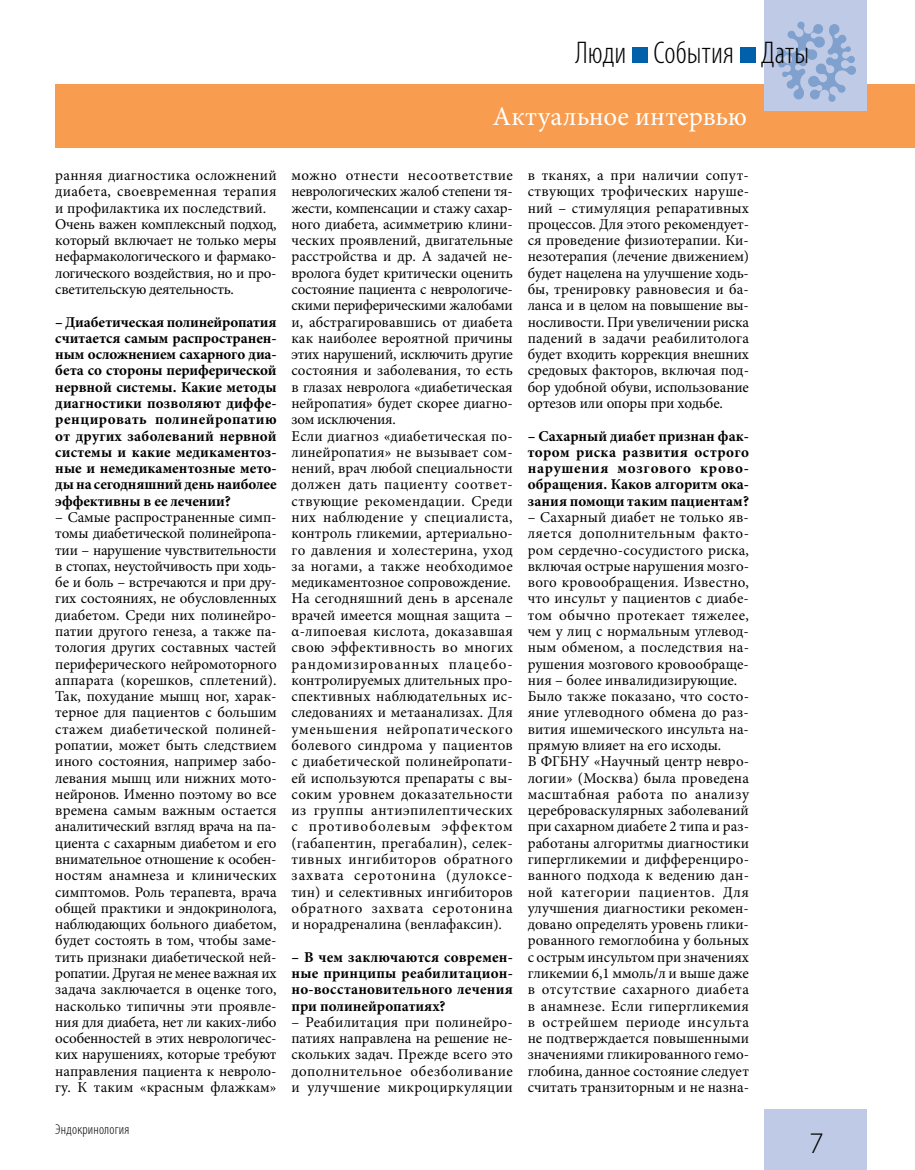
<style>
.page{position:relative;width:915px;height:1170px;background:#fff}
.page>*{position:absolute;margin:0;border:0;box-sizing:border-box;transform-origin:0 0}
.t1{font:300 condensed 31.5px "Myriad Pro";letter-spacing:.005em;color:#000}
.t2{font:300 30px "Myriad Pro";color:#000}
.t3{font:27px "Minion Pro";letter-spacing:.01em;color:#fff}
.t4{font:15px/16.2px "Minion Pro";letter-spacing:.005em;color:#000}
.t5{font:700 15px/16.2px "Minion Pro";color:#000;text-align:justify}
.t6{font:300 condensed 14.25px "Myriad Pro";letter-spacing:.015em;color:#000}
</style>
<div class="page">
<div style="left:55px;top:84px;width:859px;height:63px;background:#f89c4f"></div>
<div style="left:764px;top:0;width:102px;height:111px;background:#bfcbe6"></div>
<div style="left:764px;top:1108px;width:102px;height:61px;background:#bfcbe6"></div>
<svg style="left:777px;top:22px;width:78px;height:80px"></svg>
<div style="left:631px;top:47px;width:16px;height:16px;background:#0061aa"></div>
<div style="left:739px;top:47px;width:16px;height:16px;background:#0061aa"></div>
<h1 class="t1" style="left:575px;top:34px;width:235px">Люди События Даты</h1>
<h3 class="t3" style="left:492px;top:99px;width:256px">Актуальное интервью</h3>
<p class="t4" style="left:55px;top:167px;width:223px">ранняя диагностика осложнений диабета, своевременная терапия и профилактика их последствий.<br>Очень важен комплексный подход, который включает не только меры нефармакологического и фармако&shy;логического воздействия, но и про&shy;светительскую деятельность.</p>
<p class="t5" style="left:55px;top:313px;width:223px">– Диабетическая полинейропатия считается самым распространен&shy;ным осложнением сахарного диа&shy;бета со стороны периферической нервной системы. Какие методы диагностики позволяют диффе&shy;ренцировать полинейропатию от других заболеваний нервной системы и какие медикаментоз&shy;ные и немедикаментозные мето&shy;ды на сегодняшний день наиболее эффективны в ее лечении?</p>
<p class="t4" style="left:55px;top:509px;width:223px;text-align:justify">– Самые распространенные симп&shy;томы диабетической полинейропа&shy;тии – нарушение чувствительности в стопах, неустойчивость при ходь&shy;бе и боль – встречаются и при дру&shy;гих состояниях, не обусловленных диабетом. Среди них полинейро&shy;патии другого генеза, а также па&shy;тология других составных частей периферического нейромоторного аппарата (корешков, сплетений).<br>Так, похудание мышц ног, харак&shy;терное для пациентов с большим стажем диабетической полиней&shy;ропатии, может быть следствием иного состояния, например забо&shy;левания мышц или нижних мото&shy;нейронов. Именно поэтому во все времена самым важным остается аналитический взгляд врача на па&shy;циента с сахарным диабетом и его внимательное отношение к особен&shy;ностям анамнеза и клинических симптомов. Роль терапевта, врача общей практики и эндокринолога, наблюдающих больного диабетом, будет состоять в том, чтобы заме&shy;тить признаки диабетической ней&shy;ропатии. Другая не менее важная их задача заключается в оценке того, насколько типичны эти проявле&shy;ния для диабета, нет ли каких-либо особенностей в этих неврологичес&shy;ких нарушениях, которые требуют направления пациента к невроло&shy;гу. К таким «красным флажкам»</p>
<p class="t6" style="left:55px;top:1120px;width:76px">Эндокринология</p>
<p class="t4" style="left:291px;top:167px;width:223px">можно отнести несоответствие неврологических жалоб степени тя&shy;жести, компенсации и стажу сахар&shy;ного диабета, асимметрию клини&shy;ческих проявлений, двигательные расстройства и др. А задачей не&shy;вролога будет критически оценить состояние пациента с неврологиче&shy;скими периферическими жалобами и, абстрагировавшись от диабета как наиболее вероятной причины этих нарушений, исключить другие состояния и заболевания, то есть в глазах невролога «диабетическая нейропатия» будет скорее диагно&shy;зом исключения.<br>Если диагноз «диабетическая по&shy;линейропатия» не вызывает сом&shy;нений, врач любой специальности должен дать пациенту соответ&shy;ствующие рекомендации. Среди них наблюдение у специалиста, контроль гликемии, артериально&shy;го давления и холестерина, уход за ногами, а также необходимое медикаментозное сопровождение.<br>На сегодняшний день в арсенале врачей имеется мощная защита – α-липоевая кислота, доказавшая свою эффективность во многих рандомизированных плацебо&shy;контролируемых длительных про&shy;спективных наблюдательных ис&shy;следованиях и метаанализах. Для уменьшения нейропатического болевого синдрома у пациентов с диабетической полинейропати&shy;ей используются препараты с вы&shy;соким уровнем доказательности из группы антиэпилептических с противоболевым эффектом (габапентин, прегабалин), селек&shy;тивных ингибиторов обратного захвата серотонина (дулоксе&shy;тин) и селективных ингибиторов обратного захвата серотонина и норадреналина (венлафаксин).</p>
<p class="t5" style="left:291px;top:948px;width:223px">– В чем заключаются современ&shy;ные принципы реабилитацион&shy;но-восстановительного лечения при полинейропатиях?</p>
<p class="t4" style="left:291px;top:1013px;width:223px;text-align:justify">– Реабилитация при полинейро&shy;патиях направлена на решение не&shy;скольких задач. Прежде всего это дополнительное обезболивание и улучшение микроциркуляции</p>
<p class="t4" style="left:527px;top:167px;width:223px;text-align:justify">в тканях, а при наличии сопут&shy;ствующих трофических наруше&shy;ний – стимуляция репаративных процессов. Для этого рекомендует&shy;ся проведение физиотерапии. Ки&shy;незотерапия (лечение движением) будет нацелена на улучшение ходь&shy;бы, тренировку равновесия и ба&shy;ланса и в целом на повышение вы&shy;носливости. При увеличении риска падений в задачи реабилитолога будет входить коррекция внешних средовых факторов, включая под&shy;бор удобной обуви, использование ортезов или опоры при ходьбе.</p>
<p class="t5" style="left:527px;top:427px;width:223px">– Сахарный диабет признан фак&shy;тором риска развития острого нарушения мозгового крово&shy;обращения. Каков алгоритм ока&shy;зания помощи таким пациентам?</p>
<p class="t4" style="left:527px;top:509px;width:223px">– Сахарный диабет не только яв&shy;ляется дополнительным факто&shy;ром сердечно-сосудистого риска, включая острые нарушения мозго&shy;вого кровообращения. Известно, что инсульт у пациентов с диабе&shy;том обычно протекает тяжелее, чем у лиц с нормальным углевод&shy;ным обменом, а последствия на&shy;рушения мозгового кровообраще&shy;ния – более инвалидизирующие.<br>Было также показано, что состо&shy;яние углеводного обмена до раз&shy;вития ишемического инсульта на&shy;прямую влияет на его исходы.<br>В ФГБНУ «Научный центр невро&shy;логии» (Москва) была проведена масштабная работа по анализу цереброваскулярных заболеваний при сахарном диабете 2 типа и раз&shy;работаны алгоритмы диагностики гипергликемии и дифференциро&shy;ванного подхода к ведению дан&shy;ной категории пациентов. Для улучшения диагностики рекомен&shy;довано определять уровень глики&shy;рованного гемоглобина у больных с острым инсультом при значениях гликемии 6,1 ммоль/л и выше даже в отсутствие сахарного диабета в анамнезе. Если гипергликемия в острейшем периоде инсульта не подтверждается повышенными значениями гликированного гемо&shy;глобина, данное состояние следует считать транзиторным и не назна-</p>
<h2 class="t2" style="left:808px;top:1125px;width:16px">7</h2>
</div>
